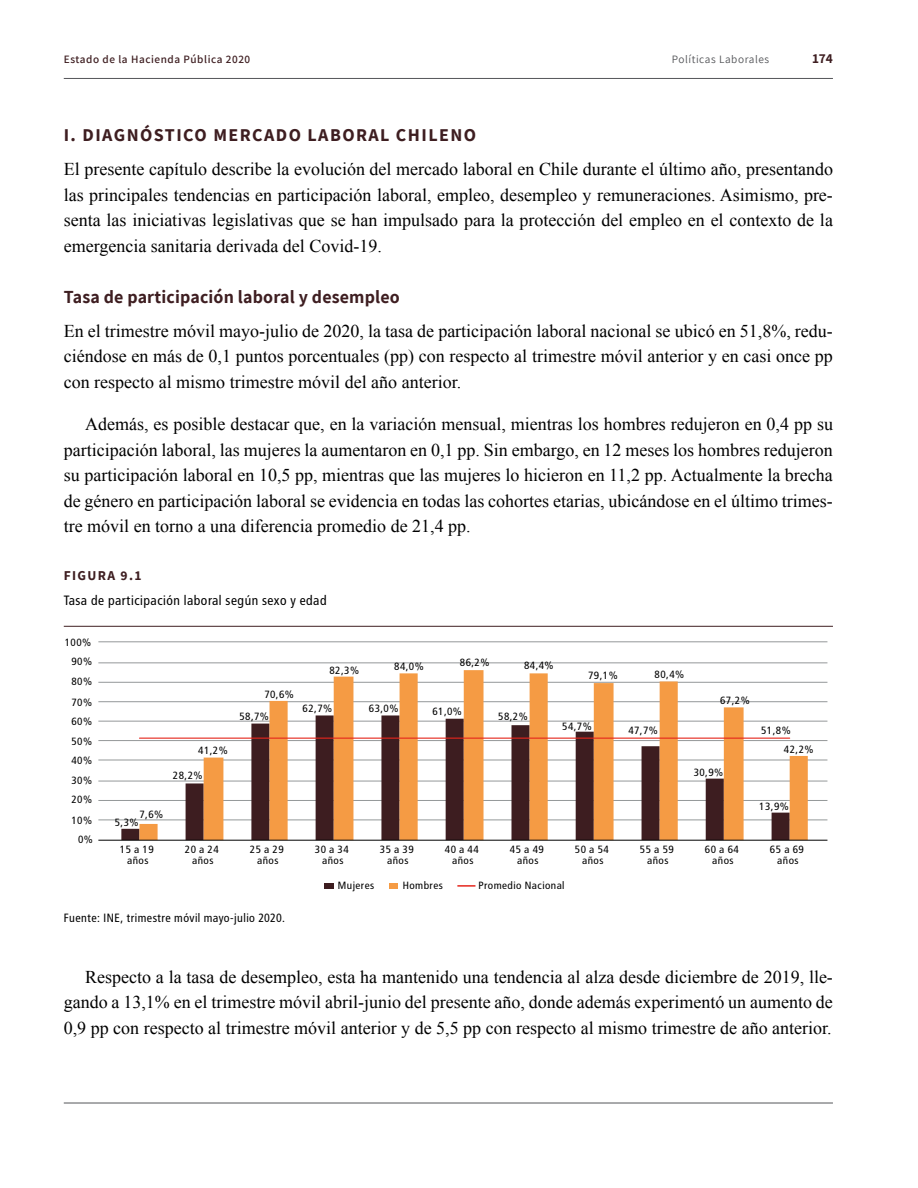
<style>
.page{position:relative;width:918px;height:1188px;background:#fff}
.page>*{position:absolute;margin:0;border:0;box-sizing:border-box;transform-origin:0 0}
.t1{font:18px/25.5px "Times New Roman";color:#000;text-align:justify}
.t2{font:700 18px "Assistant";letter-spacing:.01em;color:#3e1e21}
.t3{font:700 18px "Source Sans Pro";letter-spacing:.08em;color:#3e1e21}
.t4{font:13.5px "Transit Pro";color:#000}
.t5{font:700 13.5px "Source Sans Pro";letter-spacing:.1em;color:#3e1e21}
.t6{font:700 13.5px "Assistant";color:#3e1e21}
.t7{font:12px "Transit Pro";color:#000}
.t8{font:600 11.25px "Assistant";letter-spacing:.05em;color:#3e1e21}
.t9{font:11.25px "Assistant";letter-spacing:.05em;color:#545559}
.t10{font:10.5px/10.9px "Transit Pro";color:#000;text-align:center;scale:1.06 1}
</style>
<div class="page">
<hr style="left:64px;top:78px;width:769px;height:1px;background:#545559">
<hr style="left:64px;top:1103px;width:769px;height:1px;background:#545559">
<hr style="left:64px;top:626px;width:769px;height:1px;background:#3e1e21">
<hr style="left:98px;top:820px;width:729px;height:1px;background:#949899">
<hr style="left:98px;top:800px;width:729px;height:1px;background:#949899">
<hr style="left:98px;top:781px;width:729px;height:1px;background:#949899">
<hr style="left:98px;top:760px;width:729px;height:1px;background:#949899">
<hr style="left:98px;top:740px;width:729px;height:1px;background:#949899">
<hr style="left:98px;top:721px;width:729px;height:1px;background:#949899">
<hr style="left:98px;top:701px;width:729px;height:1px;background:#949899">
<hr style="left:98px;top:682px;width:729px;height:1px;background:#949899">
<hr style="left:98px;top:663px;width:729px;height:1px;background:#949899">
<hr style="left:98px;top:642px;width:729px;height:1px;background:#949899">
<svg style="left:121px;top:720px;width:18px;height:120px"></svg>
<svg style="left:139px;top:670px;width:669px;height:170px"></svg>
<hr style="left:98px;top:840px;width:729px;height:1px;background:#000">
<hr style="left:139px;top:738px;width:651px;height:1px;background:#e5261c">
<div style="left:325px;top:883px;width:9px;height:6px;background:#3d1d20"></div>
<div style="left:389px;top:883px;width:8px;height:6px;background:#f59b44"></div>
<svg style="left:457px;top:885px;width:18px;height:2px"></svg>
<p class="t8" style="left:64px;top:51px;width:188px">Estado de la Hacienda Pública 2020</p>
<p class="t9" style="left:672px;top:51px;width:99px">Políticas Laborales</p>
<p class="t6" style="left:812px;top:49px;width:22px">174</p>
<p class="t3" style="left:64px;top:123px;width:414px">I. DIAGNÓSTICO MERCADO LABORAL CHILENO</p>
<p class="t1" style="left:64px;top:156px;width:771px">El presente capítulo describe la evolución del mercado laboral en Chile durante el último año, presentando las principales tendencias en participación laboral, empleo, desempleo y remuneraciones. Asimismo, pre&shy;senta las iniciativas legislativas que se han impulsado para la protección del empleo en el contexto de la emergencia sanitaria derivada del Covid-19.</p>
<p class="t2" style="left:64px;top:284px;width:338px">Tasa de participación laboral y desempleo</p>
<p class="t1" style="left:64px;top:318px;width:771px">En el trimestre móvil mayo-julio de 2020, la tasa de participación laboral nacional se ubicó en 51,8%, redu&shy;ciéndose en más de 0,1 puntos porcentuales (pp) con respecto al trimestre móvil anterior y en casi once pp con respecto al mismo trimestre móvil del año anterior.</p>
<p class="t1" style="left:64px;top:411px;width:771px;text-indent:21px">Además, es posible destacar que, en la variación mensual, mientras los hombres redujeron en 0,4 pp su participación laboral, las mujeres la aumentaron en 0,1 pp. Sin embargo, en 12 meses los hombres redujeron su participación laboral en 10,5 pp, mientras que las mujeres lo hicieron en 11,2 pp. Actualmente la brecha de género en participación laboral se evidencia en todas las cohortes etarias, ubicándose en el último trimes&shy;tre móvil en torno a una diferencia promedio de 21,4 pp.</p>
<p class="t5" style="left:64px;top:566px;width:79px">FIGURA 9.1</p>
<p class="t4" style="left:64px;top:592px;width:265px">Tasa de participación laboral según sexo y edad</p>
<p class="t10" style="left:65px;top:637px;width:27px">100%</p>
<p class="t10" style="left:71px;top:656px;width:21px">90%</p>
<p class="t10" style="left:71px;top:676px;width:21px">80%</p>
<p class="t10" style="left:71px;top:697px;width:21px">70%</p>
<p class="t10" style="left:71px;top:716px;width:21px">60%</p>
<p class="t10" style="left:71px;top:736px;width:21px">50%</p>
<p class="t10" style="left:71px;top:755px;width:21px">40%</p>
<p class="t10" style="left:71px;top:774px;width:21px">30%</p>
<p class="t10" style="left:71px;top:794px;width:21px">20%</p>
<p class="t10" style="left:71px;top:815px;width:21px">10%</p>
<p class="t10" style="left:78px;top:834px;width:16px">0%</p>
<p class="t10" style="left:198px;top:745px;width:30px">41,2%</p>
<p class="t10" style="left:173px;top:770px;width:30px">28,2%</p>
<p class="t10" style="left:140px;top:809px;width:24px">7,6%</p>
<p class="t10" style="left:115px;top:817px;width:24px">5,3%</p>
<p class="t10" style="left:264px;top:689px;width:30px">70,6%</p>
<p class="t10" style="left:239px;top:711px;width:30px">58,7%</p>
<p class="t10" style="left:330px;top:665px;width:30px">82,3%</p>
<p class="t10" style="left:394px;top:661px;width:30px">84,0%</p>
<p class="t10" style="left:460px;top:657px;width:30px">86,2%</p>
<p class="t10" style="left:524px;top:659px;width:30px">84,4%</p>
<p class="t10" style="left:303px;top:703px;width:30px">62,7%</p>
<p class="t10" style="left:369px;top:703px;width:30px">63,0%</p>
<p class="t10" style="left:432px;top:706px;width:30px">61,0%</p>
<p class="t10" style="left:498px;top:711px;width:30px">58,2%</p>
<p class="t10" style="left:588px;top:670px;width:30px">79,1%</p>
<p class="t10" style="left:655px;top:669px;width:30px">80,4%</p>
<p class="t10" style="left:562px;top:721px;width:30px">54,7%</p>
<p class="t10" style="left:628px;top:725px;width:30px">47,7%</p>
<p class="t10" style="left:720px;top:695px;width:30px">67,2%</p>
<p class="t10" style="left:694px;top:766px;width:30px">30,9%</p>
<p class="t10" style="left:761px;top:725px;width:30px">51,8%</p>
<p class="t10" style="left:784px;top:744px;width:30px">42,2%</p>
<p class="t10" style="left:759px;top:801px;width:30px">13,9%</p>
<p class="t10" style="left:120px;top:844px;width:34px">15 a 19 años</p>
<p class="t10" style="left:185px;top:844px;width:34px">20 a 24 años</p>
<p class="t10" style="left:250px;top:844px;width:34px">25 a 29 años</p>
<p class="t10" style="left:315px;top:844px;width:34px">30 a 34 años</p>
<p class="t10" style="left:380px;top:844px;width:34px">35 a 39 años</p>
<p class="t10" style="left:445px;top:844px;width:34px">40 a 44 años</p>
<p class="t10" style="left:510px;top:844px;width:34px">45 a 49 años</p>
<p class="t10" style="left:575px;top:844px;width:34px">50 a 54 años</p>
<p class="t10" style="left:640px;top:844px;width:34px">55 a 59 años</p>
<p class="t10" style="left:705px;top:844px;width:34px">60 a 64 años</p>
<p class="t10" style="left:770px;top:844px;width:34px">65 a 69 años</p>
<p class="t10" style="left:338px;top:880px;width:36px">Mujeres</p>
<p class="t10" style="left:403px;top:880px;width:40px">Hombres</p>
<p class="t10" style="left:478px;top:880px;width:83px">Promedio Nacional</p>
<p class="t7" style="left:64px;top:911px;width:223px">Fuente: INE, trimestre móvil mayo-julio 2020.</p>
<p class="t1" style="left:64px;top:964px;width:771px;text-indent:21px">Respecto a la tasa de desempleo, esta ha mantenido una tendencia al alza desde diciembre de 2019, lle&shy;gando a 13,1% en el trimestre móvil abril-junio del presente año, donde además experimentó un aumento de 0,9 pp con respecto al trimestre móvil anterior y de 5,5 pp con respecto al mismo trimestre de año anterior.</p>
</div>
